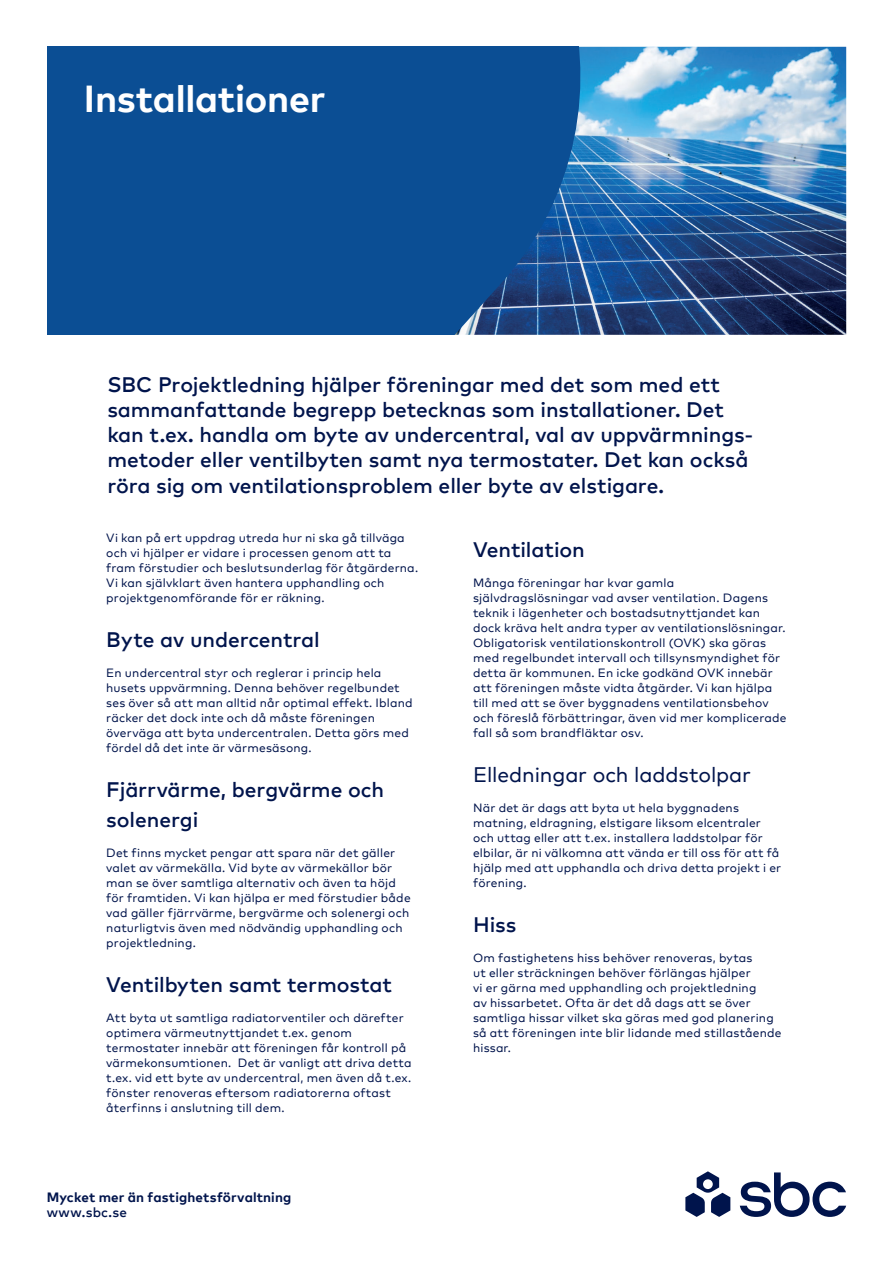
<style>
.page{position:relative;width:893px;height:1263px;background:#fff}
.page>*{position:absolute;margin:0;border:0;box-sizing:border-box;transform-origin:0 0}
.t1{font:700 37.5px "Mark Pro";letter-spacing:-.005em;color:#fff}
.t2{font:500 21px/25.2px "Mark Pro";letter-spacing:-.005em;color:#00144c}
.t3{font:21px "Mark Pro";letter-spacing:-.005em;color:#00144c}
.t4{font:700 13.5px "Mark Pro";letter-spacing:.01em;color:#00144c}
.t5{font:500 13.5px "Mark Pro";letter-spacing:.015em;color:#00144c}
.t6{font:12px/15px "Mark Pro";letter-spacing:.015em;color:#00144c}
</style>
<div class="page">
<svg style="left:685px;top:1171px;width:45px;height:46px"></svg>
<svg style="left:740px;top:1172px;width:106px;height:45px"></svg>
<img style="left:587px;top:47px;width:259px;height:288px">
<div style="left:47px;top:47px;width:252px;height:288px;background:#0b4e94"></div>
<svg style="left:299px;top:47px;width:288px;height:288px;background:#0f5094"></svg>
<h1 class="t1" style="left:84px;top:71px;width:243px">Installationer</h1>
<p class="t2" style="left:107px;top:370px;width:648px">SBC Projektledning hjälper föreningar med det som med ett sammanfattande begrepp betecknas som installationer. Det kan t.ex. handla om byte av undercentral, val av uppvärmnings&shy;metoder eller ventilbyten samt nya termostater. Det kan också röra sig om ventilationsproblem eller byte av elstigare.</p>
<p class="t6" style="left:106px;top:529px;width:313px">Vi kan på ert uppdrag utreda hur ni ska gå tillväga och vi hjälper er vidare i processen genom att ta fram förstudier och beslutsunderlag för åtgärderna.<br>Vi kan självklart även hantera upphandling och projektgenomförande för er räkning.</p>
<h2 class="t2" style="left:106px;top:625px;width:215px">Byte av undercentral</h2>
<p class="t6" style="left:106px;top:664px;width:308px">En undercentral styr och reglerar i princip hela husets uppvärmning. Denna behöver regelbundet ses över så att man alltid når optimal effekt. Ibland räcker det dock inte och då måste föreningen överväga att byta undercentralen. Detta görs med fördel då det inte är värmesäsong.</p>
<h2 class="t2" style="left:106px;top:773px;width:279px;line-height:30px">Fjärrvärme, bergvärme och solenergi</h2>
<p class="t6" style="left:106px;top:844px;width:306px">Det finns mycket pengar att spara när det gäller valet av värmekälla. Vid byte av värmekällor bör man se över samtliga alternativ och även ta höjd för framtiden. Vi kan hjälpa er med förstudier både vad gäller fjärrvärme, bergvärme och solenergi och naturligtvis även med nödvändig upphandling och projektledning.</p>
<h2 class="t2" style="left:106px;top:970px;width:287px">Ventilbyten samt termostat</h2>
<p class="t6" style="left:106px;top:1009px;width:307px">Att byta ut samtliga radiatorventiler och därefter optimera värmeutnyttjandet t.ex. genom termostater innebär att föreningen får kontroll på värmekonsumtionen. Det är vanligt att driva detta t.ex. vid ett byte av undercentral, men även då t.ex. fönster renoveras eftersom radiatorerna oftast återfinns i anslutning till dem.</p>
<h2 class="t2" style="left:473px;top:535px;width:113px">Ventilation</h2>
<p class="t6" style="left:473px;top:574px;width:315px">Många föreningar har kvar gamla självdragslösningar vad avser ventilation. Dagens teknik i lägenheter och bostadsutnyttjandet kan dock kräva helt andra typer av ventilationslösningar.<br>Obligatorisk ventilationskontroll (OVK) ska göras med regelbundet intervall och tillsynsmyndighet för detta är kommunen. En icke godkänd OVK innebär att föreningen måste vidta åtgärder. Vi kan hjälpa till med att se över byggnadens ventilationsbehov och föreslå förbättringar, även vid mer komplicerade fall så som brandfläktar osv.</p>
<h2 class="t3" style="left:473px;top:759px;width:279px">Elledningar och laddstolpar</h2>
<p class="t6" style="left:473px;top:799px;width:310px">När det är dags att byta ut hela byggnadens matning, eldragning, elstigare liksom elcentraler och uttag eller att t.ex. installera laddstolpar för elbilar, är ni välkomna att vända er till oss för att få hjälp med att upphandla och driva detta projekt i er förening.</p>
<h2 class="t2" style="left:473px;top:910px;width:45px">Hiss</h2>
<p class="t6" style="left:473px;top:949px;width:310px">Om fastighetens hiss behöver renoveras, bytas<br>ut eller sträckningen behöver förlängas hjälper<br>vi er gärna med upphandling och projektledning<br>av hissarbetet. Ofta är det då dags att se över samtliga hissar vilket ska göras med god planering så att föreningen inte blir lidande med stillastående hissar.</p>
<p class="t4" style="left:47px;top:1187px;width:246px">Mycket mer än fastighetsförvaltning</p>
<p class="t5" style="left:47px;top:1202px;width:82px">www.sbc.se</p>
</div>
